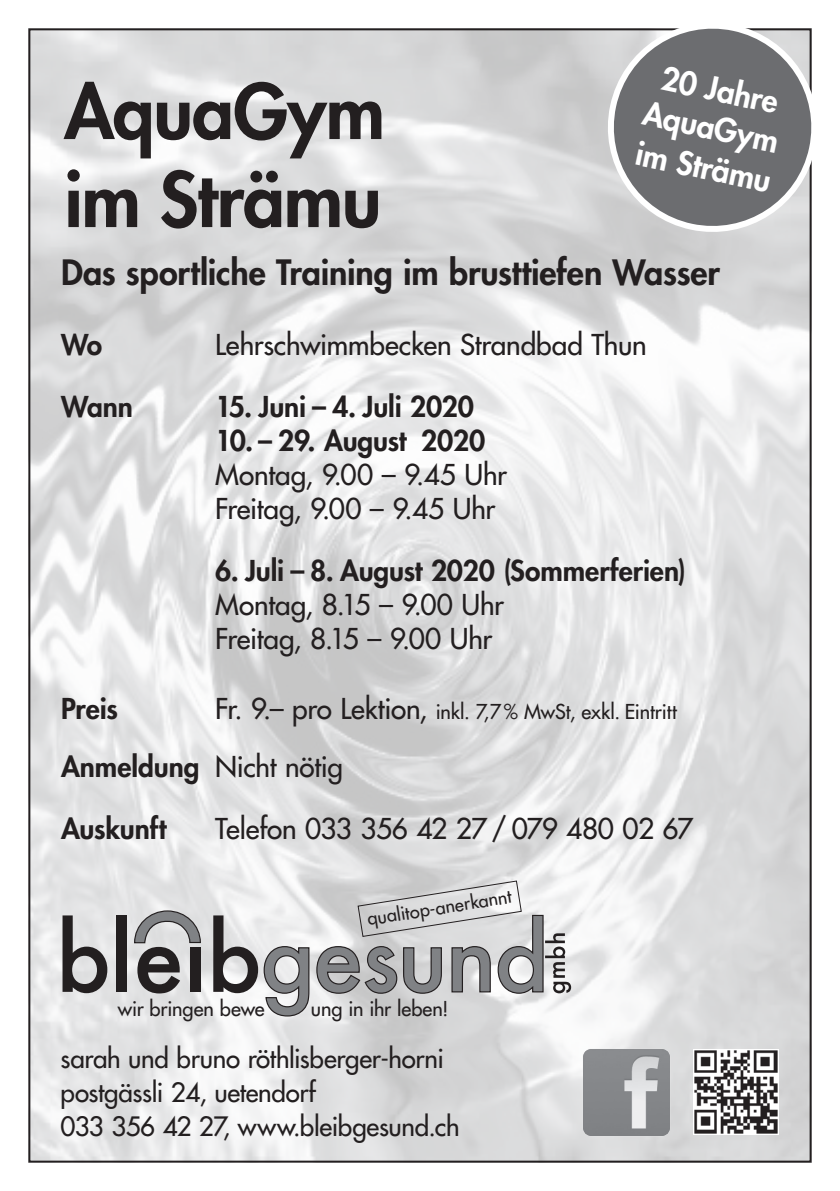
<style>
.page{position:relative;width:840px;height:1191px;background:#fff}
.page>*{position:absolute;margin:0;border:0;box-sizing:border-box;transform-origin:0 0}
.t1{font:800 74px/88px "Futura Std";letter-spacing:-.015em;color:#231f20}
.t2{font:800 34px "Futura Std";letter-spacing:-.005em;color:#231f20}
.t3{font:800 31.6px/39.4px "Futura Std";color:#fff;text-align:center}
.t4{font:500 28px/34px "Futura Std";letter-spacing:-.01em;color:#231f20}
.t5{font:800 28px "Futura Std";letter-spacing:-.005em;color:#231f20}
.t6{font:500 26px/34px "Futura Std";letter-spacing:-.015em;color:#231f20}
.t7{font:500 20px "Futura Std";letter-spacing:-.005em;color:#231f20}
.t8{font:500 18px "Futura Std";color:#231f20}
.s1{font-size:28px}
.s2{font-weight:800}
</style>
<div class="page">
<img style="left:31px;top:31px;width:777px;height:1128px">
<img style="left:693px;top:1049px;width:85px;height:85px">
<img style="left:561px;top:1027px;width:130px;height:130px">
<svg style="left:62px;top:915px;width:45px;height:78px;background:#8c8b8c"></svg>
<div style="left:116px;top:915px;width:10px;height:77px;background:#231f20"></div>
<svg style="left:213px;top:880px;width:358px;height:137px"></svg>
<svg style="left:130px;top:908px;width:75px;height:85px;background:#9c9b9c"></svg>
<svg style="left:594px;top:28px;width:218px;height:210px;background:#8f9092"></svg>
<h1 class="t1" style="left:64px;top:68px;width:322px">AquaGym im Strämu</h1>
<p class="t3" style="left:655px;top:56px;width:140px;rotate:12deg">20 Jahre<br>AquaGym im Strämu</p>
<p class="t2" style="left:61px;top:251px;width:660px">Das sportliche Training im brusttiefen Wasser</p>
<p class="t5" style="left:61px;top:327px;width:43px">Wo</p>
<p class="t4" style="left:215px;top:328px;width:433px">Lehrschwimmbecken Strandbad Thun</p>
<p class="t5" style="left:61px;top:389px;width:73px">Wann</p>
<p class="t5" style="left:215px;top:389px;width:260px">15. Juni – 4. Juli 2020</p>
<p class="t5" style="left:215px;top:423px;width:271px">10. – 29. August 2020</p>
<p class="t4" style="left:215px;top:458px;width:293px">Montag, 9.00 – 9.45 Uhr<br>Freitag, 9.00 – 9.45 Uhr</p>
<p class="t5" style="left:215px;top:553px;width:472px">6. Juli – 8. August 2020 (Sommerferien)</p>
<p class="t4" style="left:215px;top:588px;width:290px">Montag, 8.15 – 9.00 Uhr<br>Freitag, 8.15 – 9.00 Uhr</p>
<p class="t5" style="left:61px;top:691px;width:58px">Preis</p>
<p class="t7" style="left:215px;top:699px;width:463px"><span class="s1">Fr. 9.– pro Lektion,</span> inkl. 7,7 % MwSt, exkl. Eintritt</p>
<p class="t4" style="left:61px;top:750px;width:283px"><span class="s2">Anmeldung</span> Nicht nötig</p>
<p class="t5" style="left:61px;top:811px;width:107px">Auskunft</p>
<p class="t4" style="left:215px;top:812px;width:479px">Telefon 033 356 42 27 / 079 480 02 67</p>
<p class="t8" style="left:365px;top:907px;width:147px;rotate:-9deg">qualitop-anerkannt</p>
<p class="t7" style="left:118px;top:996px;width:148px">wir bringen bewe</p>
<p class="t7" style="left:311px;top:996px;width:139px">ung in ihr leben!</p>
<p class="t6" style="left:61px;top:1041px;width:400px">sarah und bruno röthlisberger-horni postgässli 24, uetendorf<br>033 356 42 27, www.bleibgesund.ch</p>
</div>
